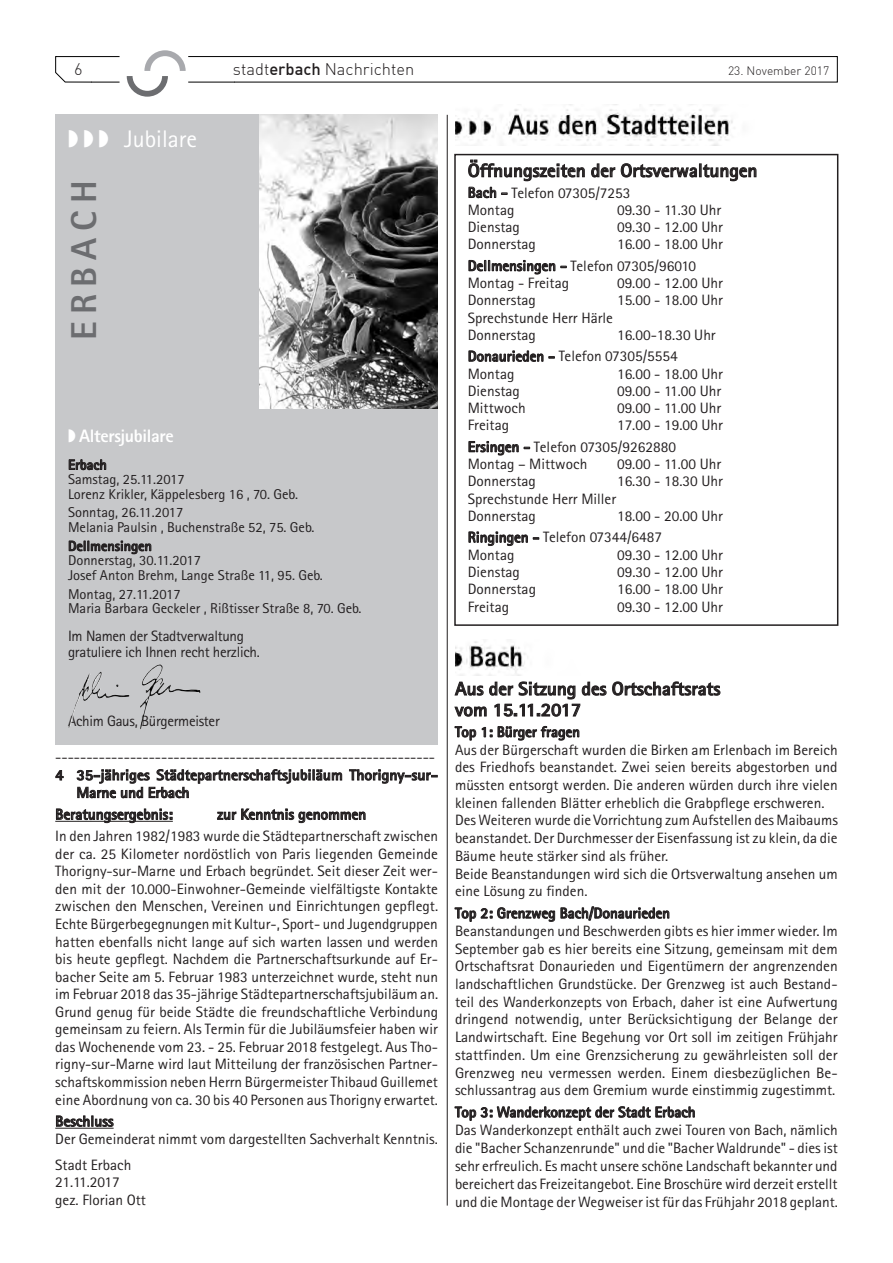
<style>
.page{position:relative;width:893px;height:1263px;background:#fff}
.page>*{position:absolute;margin:0;border:0;box-sizing:border-box;transform-origin:0 0}
.t1{font:800 36px "Rotis Sans Serif";letter-spacing:.2em;color:#6c6d70}
.t2{font:24px "Rotis Sans Serif Std";color:#fff}
.t3{font:700 18.75px/21px "Rotis Sans Serif Std";color:#231f20}
.t4{font:800 18px "Rotis Sans Serif";letter-spacing:-.02em;color:#fff}
.t5{font:16.5px "DIN Light";color:#231f20}
.t6{font:15px/17.7px "Rotis Sans Serif Std";color:#231f20}
.t7{font:700 15px/17.5px "Rotis Sans Serif Std";color:#231f20}
.t8{font:15px/15.9px "Rotis Sans Serif Std";letter-spacing:-.02em;color:#231f20}
.t9{font:14.25px/14.5px "Rotis Sans Serif Std";color:#231f20}
.t10{font:700 14.25px "Rotis Sans Serif Std";color:#231f20}
.t11{font:12px "DIN Light";color:#231f20}
.s1{font-family:"DIN Medium Alternate Medium Alternate"}
.s2{font-weight:700}
</style>
<div class="page">
<svg style="left:55px;top:50px;width:783px;height:47px"></svg>
<hr style="left:55px;top:821px;width:118px;height:1px;background:#231f20">
<hr style="left:55px;top:1128px;width:59px;height:1px;background:#231f20">
<svg style="left:56px;top:770px;width:8px;height:10px"></svg>
<svg style="left:349px;top:769px;width:88px;height:14px"></svg>
<svg style="left:77px;top:769px;width:265px;height:29px"></svg>
<svg style="left:56px;top:809px;width:116px;height:14px"></svg>
<svg style="left:217px;top:809px;width:148px;height:14px"></svg>
<svg style="left:56px;top:1116px;width:58px;height:11px"></svg>
<img style="left:455px;top:104px;width:278px;height:41px">
<svg style="left:468px;top:160px;width:117px;height:21px"></svg>
<svg style="left:591px;top:164px;width:24px;height:13px"></svg>
<svg style="left:621px;top:163px;width:135px;height:18px"></svg>
<svg style="left:469px;top:187px;width:38px;height:11px"></svg>
<svg style="left:469px;top:260px;width:86px;height:14px"></svg>
<svg style="left:469px;top:351px;width:74px;height:11px"></svg>
<svg style="left:549px;top:356px;width:6px;height:2px"></svg>
<svg style="left:469px;top:441px;width:61px;height:14px"></svg>
<svg style="left:469px;top:532px;width:70px;height:14px"></svg>
<img style="left:455px;top:641px;width:71px;height:34px">
<svg style="left:612px;top:682px;width:108px;height:13px"></svg>
<svg style="left:455px;top:682px;width:151px;height:34px"></svg>
<svg style="left:455px;top:726px;width:21px;height:14px"></svg>
<svg style="left:482px;top:727px;width:10px;height:10px"></svg>
<svg style="left:498px;top:726px;width:81px;height:14px"></svg>
<svg style="left:455px;top:907px;width:100px;height:15px"></svg>
<svg style="left:561px;top:906px;width:108px;height:14px"></svg>
<svg style="left:455px;top:1106px;width:240px;height:15px"></svg>
<hr style="left:447px;top:115px;width:1px;height:1090px;background:#231f20">
<div style="left:55px;top:115px;width:383px;height:630px;background:#c7c8ca"></div>
<svg style="left:69px;top:459px;width:37px;height:11px"></svg>
<svg style="left:69px;top:541px;width:82px;height:13px"></svg>
<img style="left:259px;top:115px;width:179px;height:294px">
<img style="left:140px;top:678px;width:60px;height:51px">
<div style="left:454px;top:154px;width:384px;height:472px;border:2px solid #231f20"></div>
<p class="t5" style="left:74px;top:59px;width:10px">6</p>
<p class="t5" style="left:233px;top:59px;width:183px">stadt<span class="s1">erbach</span> Nachrichten</p>
<p class="t11" style="left:728px;top:64px;width:103px">23. November 2017</p>
<h2 class="t2" style="left:68px;top:125px;width:131px">◗ ◗ ◗ Jubilare</h2>
<h1 class="t1" style="left:61px;top:340px;width:161px;rotate:-90deg">ERBACH</h1>
<p class="t4" style="left:68px;top:425px;width:107px">◗ Altersjubilare</p>
<p class="t10" style="left:68px;top:456px;width:40px">Erbach</p>
<p class="t9" style="left:68px;top:472px;width:231px">Samstag, 25.11.2017<br>Lorenz Krikler, Käppelesberg 16 , 70. Geb.</p>
<p class="t9" style="left:68px;top:505px;width:248px">Sonntag, 26.11.2017<br>Melania Paulsin , Buchenstraße 52, 75. Geb.</p>
<p class="t10" style="left:68px;top:537px;width:85px">Dellmensingen</p>
<p class="t9" style="left:68px;top:553px;width:256px">Donnerstag, 30.11.2017<br>Josef Anton Brehm, Lange Straße 11, 95. Geb.</p>
<p class="t9" style="left:68px;top:586px;width:295px">Montag, 27.11.2017<br>Maria Barbara Geckeler , Rißtisser Straße 8, 70. Geb.</p>
<p class="t8" style="left:68px;top:628px;width:193px">Im Namen der Stadtverwaltung gratuliere ich Ihnen recht herzlich.</p>
<p class="t8" style="left:68px;top:713px;width:153px">Achim Gaus, Bürgermeister</p>
<p class="t6" style="left:55px;top:748px;width:381px">-------------------------------------------------------------</p>
<p class="t7" style="left:77px;top:766px;width:363px;text-indent:-21px">4 35-jähriges Städtepartnerschaftsjubiläum Thorigny-sur-<br>Marne und Erbach</p>
<p class="t7" style="left:55px;top:805px;width:119px">Beratungsergebnis:</p>
<p class="t7" style="left:217px;top:805px;width:150px">zur Kenntnis genommen</p>
<p class="t6" style="left:55px;top:827px;width:384px;text-align:justify">In den Jahren 1982/1983 wurde die Städtepartnerschaft zwischen der ca. 25 Kilometer nordöstlich von Paris liegenden Gemeinde Thorigny-sur-Marne und Erbach begründet. Seit dieser Zeit wer&shy;den mit der 10.000-Einwohner-Gemeinde vielfältigste Kontakte zwischen den Menschen, Vereinen und Einrichtungen gepflegt.<br>Echte Bürgerbegegnungen mit Kultur-, Sport- und Jugendgruppen hatten ebenfalls nicht lange auf sich warten lassen und werden bis heute gepflegt. Nachdem die Partnerschaftsurkunde auf Er&shy;bacher Seite am 5. Februar 1983 unterzeichnet wurde, steht nun im Februar 2018 das 35-jährige Städtepartnerschaftsjubiläum an.<br>Grund genug für beide Städte die freundschaftliche Verbindung gemeinsam zu feiern. Als Termin für die Jubiläumsfeier haben wir das Wochenende vom 23. - 25. Februar 2018 festgelegt. Aus Tho&shy;rigny-sur-Marne wird laut Mitteilung der französischen Partner&shy;schaftskommission neben Herrn Bürgermeister Thibaud Guillemet eine Abordnung von ca. 30 bis 40 Personen aus Thorigny erwartet.</p>
<p class="t7" style="left:55px;top:1112px;width:60px">Beschluss</p>
<p class="t6" style="left:55px;top:1126px;width:384px;line-height:26.1px">Der Gemeinderat nimmt vom dargestellten Sachverhalt Kenntnis.<br>Stadt Erbach</p>
<p class="t6" style="left:55px;top:1173px;width:92px">21.11.2017 gez. Florian Ott</p>
<p class="t3" style="left:468px;top:160px;width:291px">Öffnungszeiten der Ortsverwaltungen</p>
<p class="t6" style="left:468px;top:184px;width:164px;line-height:17.2px"><span class="s2">Bach -</span> Telefon 07305/7253<br>Montag</p>
<p class="t6" style="left:617px;top:201px;width:106px">09.30 - 11.30 Uhr</p>
<p class="t6" style="left:468px;top:218px;width:54px">Dienstag</p>
<p class="t6" style="left:617px;top:218px;width:107px">09.30 - 12.00 Uhr</p>
<p class="t6" style="left:468px;top:235px;width:70px">Donnerstag</p>
<p class="t6" style="left:468px;top:233px;width:257px;line-height:21.5px;text-indent:149px">16.00 - 18.00 Uhr<br><span class="s2">Dellmensingen -</span> Telefon 07305/96010</p>
<p class="t6" style="left:468px;top:274px;width:103px">Montag - Freitag</p>
<p class="t6" style="left:617px;top:274px;width:107px">09.00 - 12.00 Uhr</p>
<p class="t6" style="left:468px;top:291px;width:70px">Donnerstag</p>
<p class="t6" style="left:617px;top:291px;width:107px">15.00 - 18.00 Uhr</p>
<p class="t6" style="left:468px;top:309px;width:147px;line-height:17.2px">Sprechstunde Herr Härle<br>Donnerstag</p>
<p class="t6" style="left:468px;top:324px;width:250px;line-height:21.5px;text-indent:149px">16.00-18.30 Uhr<br><span class="s2">Donaurieden -</span> Telefon 07305/5554</p>
<p class="t6" style="left:468px;top:364px;width:48px">Montag</p>
<p class="t6" style="left:617px;top:364px;width:107px">16.00 - 18.00 Uhr</p>
<p class="t6" style="left:468px;top:382px;width:54px">Dienstag</p>
<p class="t6" style="left:617px;top:382px;width:106px">09.00 - 11.00 Uhr</p>
<p class="t6" style="left:468px;top:399px;width:60px">Mittwoch</p>
<p class="t6" style="left:617px;top:399px;width:106px">09.00 - 11.00 Uhr</p>
<p class="t6" style="left:468px;top:416px;width:43px">Freitag</p>
<p class="t6" style="left:468px;top:414px;width:257px;line-height:21.5px;text-indent:149px">17.00 - 19.00 Uhr<br><span class="s2">Ersingen -</span> Telefon 07305/9262880</p>
<p class="t6" style="left:468px;top:455px;width:121px">Montag – Mittwoch</p>
<p class="t6" style="left:617px;top:455px;width:106px">09.00 - 11.00 Uhr</p>
<p class="t6" style="left:468px;top:472px;width:70px">Donnerstag</p>
<p class="t6" style="left:617px;top:472px;width:107px">16.30 - 18.30 Uhr</p>
<p class="t6" style="left:468px;top:490px;width:150px;line-height:17.2px">Sprechstunde Herr Miller<br>Donnerstag</p>
<p class="t6" style="left:468px;top:505px;width:257px;line-height:21.5px;text-indent:149px">18.00 - 20.00 Uhr<br><span class="s2">Ringingen -</span> Telefon 07344/6487</p>
<p class="t6" style="left:468px;top:545px;width:48px">Montag</p>
<p class="t6" style="left:617px;top:545px;width:107px">09.30 - 12.00 Uhr</p>
<p class="t6" style="left:468px;top:563px;width:54px">Dienstag</p>
<p class="t6" style="left:617px;top:563px;width:107px">09.30 - 12.00 Uhr</p>
<p class="t6" style="left:468px;top:580px;width:70px">Donnerstag</p>
<p class="t6" style="left:617px;top:580px;width:107px">16.00 - 18.00 Uhr</p>
<p class="t6" style="left:468px;top:598px;width:43px">Freitag</p>
<p class="t6" style="left:617px;top:598px;width:107px">09.30 - 12.00 Uhr</p>
<p class="t3" style="left:455px;top:678px;width:267px">Aus der Sitzung des Ortschaftsrats vom 15.11.2017</p>
<p class="t7" style="left:455px;top:723px;width:126px">Top 1: Bürger fragen</p>
<p class="t6" style="left:455px;top:741px;width:384px">Aus der Bürgerschaft wurden die Birken am Erlenbach im Bereich des Friedhofs beanstandet. Zwei seien bereits abgestorben und müssten entsorgt werden. Die anderen würden durch ihre vielen kleinen fallenden Blätter erheblich die Grabpflege erschweren.<br>Des Weiteren wurde die Vorrichtung zum Aufstellen des Maibaums beanstandet. Der Durchmesser der Eisenfassung ist zu klein, da die Bäume heute stärker sind als früher.<br>Beide Beanstandungen wird sich die Ortsverwaltung ansehen um eine Lösung zu finden.</p>
<p class="t7" style="left:455px;top:904px;width:217px">Top 2: Grenzweg Bach/Donaurieden</p>
<p class="t6" style="left:455px;top:922px;width:384px;text-align:justify">Beanstandungen und Beschwerden gibts es hier immer wieder. Im September gab es hier bereits eine Sitzung, gemeinsam mit dem Ortschaftsrat Donaurieden und Eigentümern der angrenzenden landschaftlichen Grundstücke. Der Grenzweg ist auch Bestand&shy;teil des Wanderkonzepts von Erbach, daher ist eine Aufwertung dringend notwendig, unter Berücksichtigung der Belange der Landwirtschaft. Eine Begehung vor Ort soll im zeitigen Frühjahr stattfinden. Um eine Grenzsicherung zu gewährleisten soll der Grenzweg neu vermessen werden. Einem diesbezüglichen Be&shy;schlussantrag aus dem Gremium wurde einstimmig zugestimmt.</p>
<p class="t7" style="left:455px;top:1103px;width:242px">Top 3: Wanderkonzept der Stadt Erbach</p>
<p class="t6" style="left:455px;top:1121px;width:384px;text-align:justify">Das Wanderkonzept enthält auch zwei Touren von Bach, nämlich die "Bacher Schanzenrunde" und die "Bacher Waldrunde" - dies ist sehr erfreulich. Es macht unsere schöne Landschaft bekannter und bereichert das Freizeitangebot. Eine Broschüre wird derzeit erstellt und die Montage der Wegweiser ist für das Frühjahr 2018 geplant.</p>
</div>
